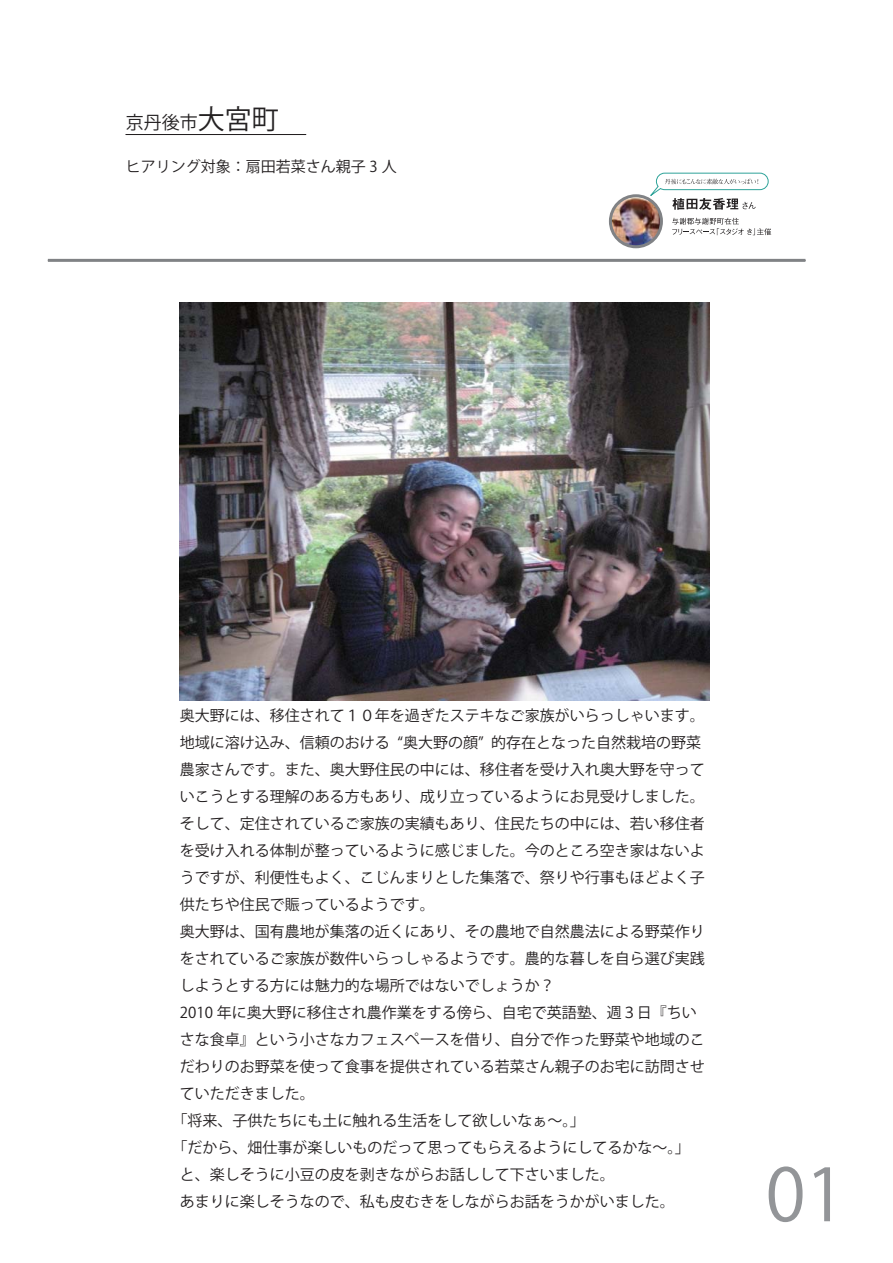
<style>
.page{position:relative;width:893px;height:1263px;background:#fff}
.page>*{position:absolute;margin:0;border:0;box-sizing:border-box;transform-origin:0 0}
.t1{font:72px "Koz Go Pro Regular 90 pv RKSJ H";color:#939598}
.t2{font:18px "Koz Go Pro Regular 90 pv RKSJ H";color:#242122}
.t3{font:15px "Koz Go Pro Regular 90 pv RKSJ H";color:#231f20}
.s1{font-size:27px}
</style>
<div class="page">
<hr style="left:126px;top:134px;width:180px;height:1px;background:#231f20">
<hr style="left:48px;top:259px;width:757px;height:3px;background:#808285">
<img style="left:180px;top:303px;width:529px;height:397px">
<svg style="left:672px;top:218px;width:99px;height:17px"></svg>
<svg style="left:647px;top:172px;width:122px;height:38px"></svg>
<img style="left:610px;top:195px;width:51px;height:51px;border-radius:50%">
<div style="left:609px;top:194px;width:54px;height:54px;border:3px solid #808285;border-radius:50%"></div>
<p class="t2" style="left:126px;top:115px;width:154px">京丹後市<span class="s1">大宮町</span></p>
<p class="t3" style="left:126px;top:161px;width:302px">ヒアリング対象：扇田若菜さん親子 3 人　　</p>
<p class="t3" style="left:180px;top:710px;width:527px">奥大野には、移住されて１０年を過ぎたステキなご家族がいらっしゃいます。</p>
<p class="t3" style="left:180px;top:737px;width:523px">地域に溶け込み、信頼のおける “奥大野の顔” 的存在となった自然栽培の野菜</p>
<p class="t3" style="left:180px;top:764px;width:527px">農家さんです。また、奥大野住民の中には、移住者を受け入れ奥大野を守って</p>
<p class="t3" style="left:180px;top:791px;width:527px">いこうとする理解のある方もあり、成り立っているようにお見受けしました。</p>
<p class="t3" style="left:180px;top:818px;width:527px">そして、定住されているご家族の実績もあり、住民たちの中には、若い移住者</p>
<p class="t3" style="left:180px;top:845px;width:527px">を受け入れる体制が整っているように感じました。今のところ空き家はないよ</p>
<p class="t3" style="left:180px;top:872px;width:527px">うですが、利便性もよく、こじんまりとした集落で、祭りや行事もほどよく子</p>
<p class="t3" style="left:180px;top:899px;width:257px">供たちや住民で賑っているようです。</p>
<p class="t3" style="left:180px;top:926px;width:527px">奥大野は、国有農地が集落の近くにあり、その農地で自然農法による野菜作り</p>
<p class="t3" style="left:180px;top:953px;width:527px">をされているご家族が数件いらっしゃるようです。農的な暮しを自ら選び実践</p>
<p class="t3" style="left:180px;top:980px;width:377px">しようとする方には魅力的な場所ではないでしょうか？</p>
<p class="t3" style="left:180px;top:1007px;width:518px">2010 年に奥大野に移住され農作業をする傍ら、自宅で英語塾、週３日『ちい</p>
<p class="t3" style="left:180px;top:1034px;width:527px">さな食卓』という小さなカフェスペースを借り、自分で作った野菜や地域のこ</p>
<p class="t3" style="left:180px;top:1061px;width:527px">だわりのお野菜を使って食事を提供されている若菜さん親子のお宅に訪問させ</p>
<p class="t3" style="left:180px;top:1088px;width:137px">ていただきました。</p>
<p class="t3" style="left:172px;top:1115px;width:414px">「将来、子供たちにも土に触れる生活をして欲しいなぁ～。」</p>
<p class="t3" style="left:172px;top:1142px;width:519px">「だから、畑仕事が楽しいものだって思ってもらえるようにしてるかな～。」</p>
<p class="t3" style="left:180px;top:1169px;width:437px">と、楽しそうに小豆の皮を剥きながらお話しして下さいました。</p>
<p class="t3" style="left:180px;top:1196px;width:497px">あまりに楽しそうなので、私も皮むきをしながらお話をうかがいました。</p>
<h1 class="t1" style="left:766px;top:1167px;width:81px">01</h1>
</div>
